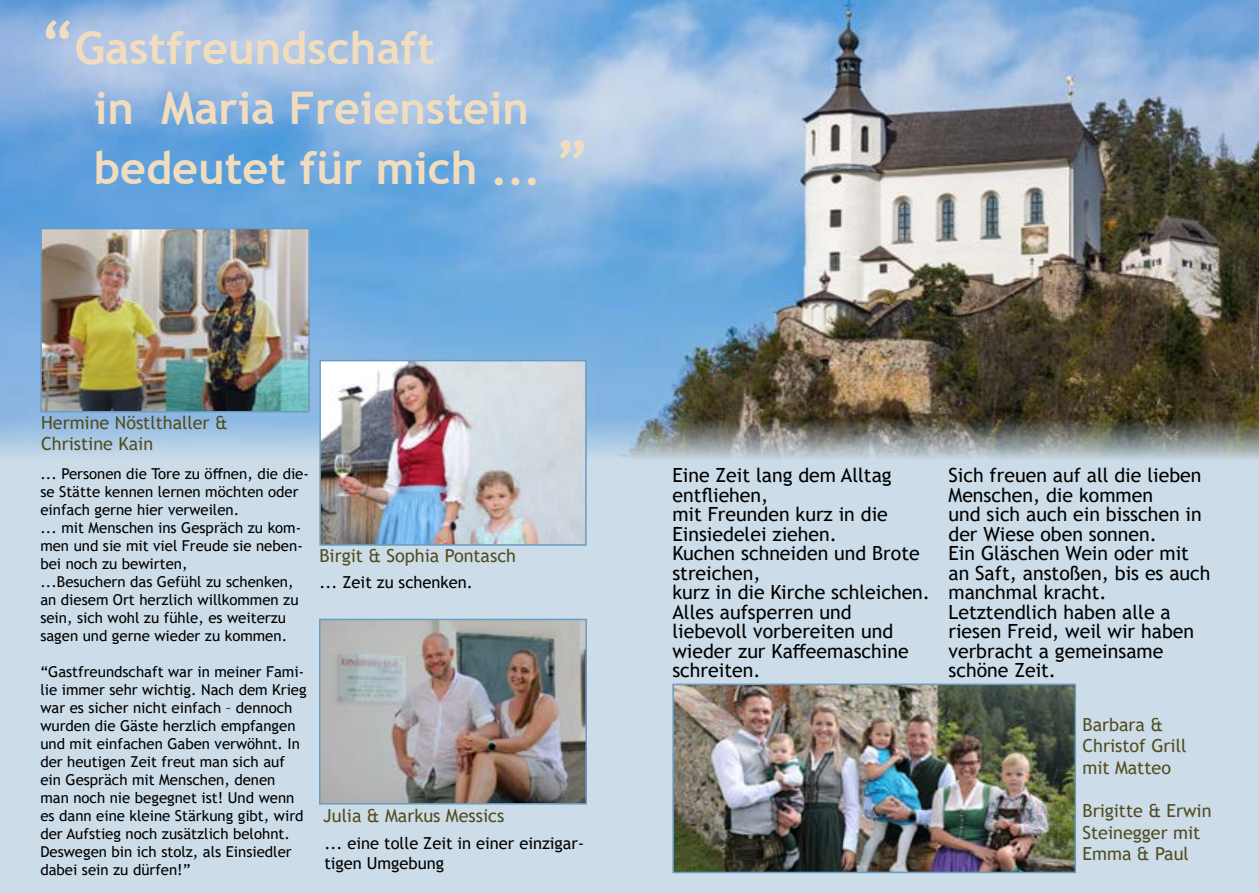
<style>
.page{position:relative;width:1259px;height:893px;background:#ccdde9}
.page>*{position:absolute;margin:0;border:0;box-sizing:border-box;transform-origin:0 0}
.t1{font:700 45px/60px "Trebuchet MS";color:#f1ddbe}
.t2{font:19.5px/19.5px "Trebuchet MS";color:#000}
.t3{font:18px/21.6px "Trebuchet MS";color:#524d20}
.t4{font:16.5px/19.5px "Trebuchet MS";color:#000}
.t5{font:15px/18px "Trebuchet MS";color:#000}
.s1{font-size:60px}
</style>
<div class="page">
<img style="left:0;top:0;width:1259px;height:470px">
<img style="left:675px;top:687px;width:398px;height:183px">
<div style="left:672px;top:684px;width:404px;height:189px;border:2px solid #6a9cc0"></div>
<img style="left:322px;top:622px;width:262px;height:179px">
<div style="left:319px;top:619px;width:268px;height:185px;border:2px solid #6a9cc0"></div>
<img style="left:322px;top:363px;width:261px;height:180px">
<div style="left:319px;top:360px;width:267px;height:186px;border:2px solid #6a9cc0"></div>
<img style="left:43px;top:231px;width:264px;height:178px">
<div style="left:40px;top:228px;width:270px;height:184px;border:2px solid #6a9cc0"></div>
<h1 class="t1" style="left:94px;top:18px;width:497px;text-indent:-54px"><span class="s1">“</span>Gastfreundschaft<br>in Maria Freienstein bedeutet für mich ... <span class="s1">”</span></h1>
<p class="t3" style="left:41px;top:412px;width:188px">Hermine Nöstlthaller &amp;<br>Christine Kain</p>
<p class="t5" style="left:40px;top:465px;width:270px">... Personen die Tore zu öffnen, die die&shy;se Stätte kennen lernen möchten oder einfach gerne hier verweilen.<br>... mit Menschen ins Gespräch zu kom&shy;men und sie mit viel Freude sie neben&shy;bei noch zu bewirten,<br>...Besuchern das Gefühl zu schenken, an diesem Ort herzlich willkommen zu sein, sich wohl zu fühle, es weiterzu sagen und gerne wieder zu kommen.</p>
<p class="t5" style="left:40px;top:663px;width:268px">“Gastfreundschaft war in meiner Fami&shy;lie immer sehr wichtig. Nach dem Krieg war es sicher nicht einfach – dennoch wurden die Gäste herzlich empfangen und mit einfachen Gaben verwöhnt. In der heutigen Zeit freut man sich auf ein Gespräch mit Menschen, denen man noch nie begegnet ist! Und wenn es dann eine kleine Stärkung gibt, wird der Aufstieg noch zusätzlich belohnt.<br>Deswegen bin ich stolz, als Einsiedler dabei sein zu dürfen!”</p>
<p class="t3" style="left:319px;top:545px;width:198px">Birgit &amp; Sophia Pontasch</p>
<p class="t4" style="left:319px;top:572px;width:155px">... Zeit zu schenken.</p>
<p class="t3" style="left:323px;top:805px;width:183px">Julia &amp; Markus Messics</p>
<p class="t4" style="left:324px;top:834px;width:261px">... eine tolle Zeit in einer einzigar&shy;tigen Umgebung</p>
<p class="t2" style="left:672px;top:465px;width:259px">Eine Zeit lang dem Alltag entfliehen,<br>mit Freunden kurz in die<br>Einsiedelei ziehen.<br>Kuchen schneiden und Brote streichen,<br>kurz in die Kirche schleichen.<br>Alles aufsperren und liebevoll vorbereiten und wieder zur Kaffeemaschine schreiten.</p>
<p class="t2" style="left:948px;top:465px;width:264px">Sich freuen auf all die lieben<br>Menschen, die kommen<br>und sich auch ein bisschen in der Wiese oben sonnen.<br>Ein Gläschen Wein oder mit an Saft, anstoßen, bis es auch manchmal kracht.<br>Letztendlich haben alle a riesen Freid, weil wir haben verbracht a gemeinsame schöne Zeit.</p>
<p class="t3" style="left:1082px;top:713px;width:105px">Barbara &amp;<br>Christof Grill mit Matteo</p>
<p class="t3" style="left:1082px;top:800px;width:131px">Brigitte &amp; Erwin<br>Steinegger mit<br>Emma &amp; Paul</p>
</div>
